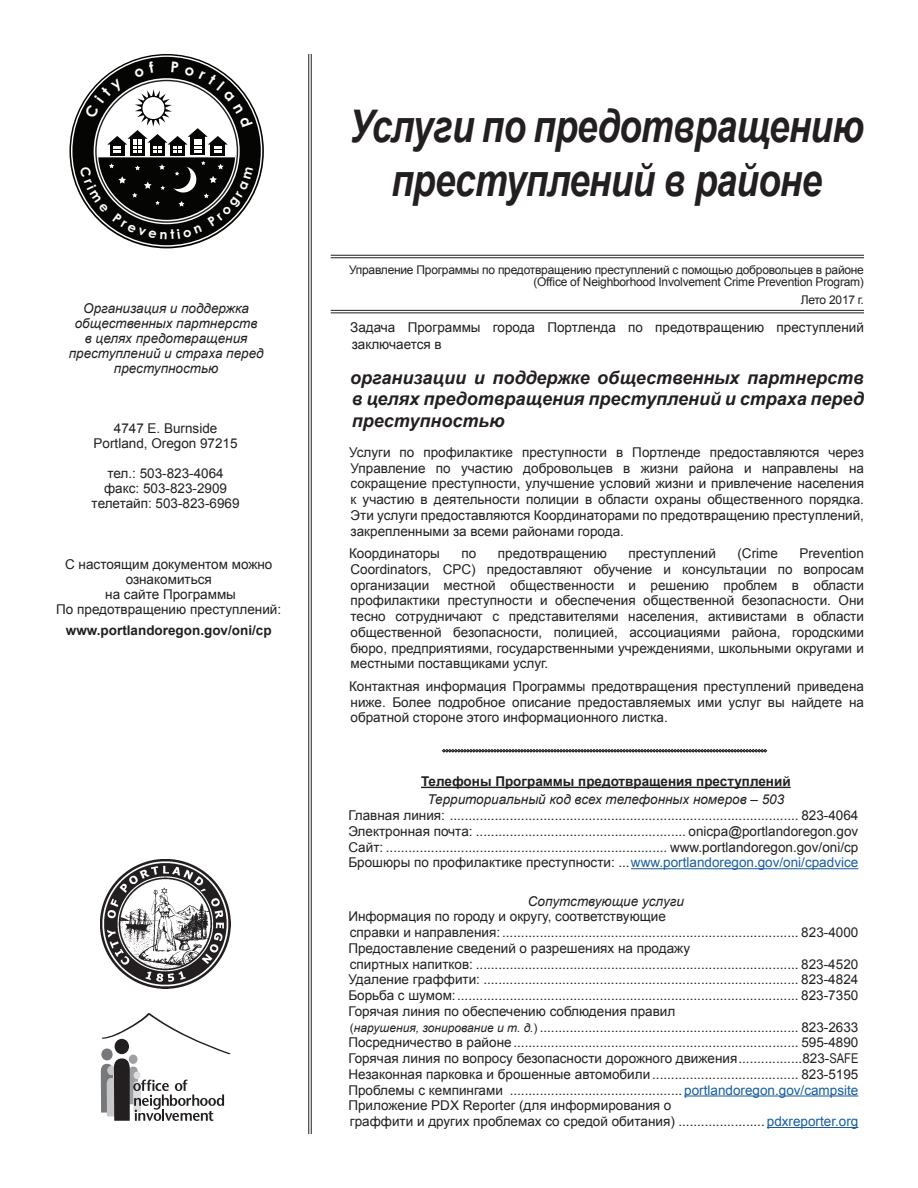
<style>
.page{position:relative;width:918px;height:1188px;background:#fff}
.page>*{position:absolute;margin:0;border:0;box-sizing:border-box;transform-origin:0 0}
.t1{font:italic 700 45px/54px "Arial";letter-spacing:-.02em;color:#231f20;text-align:center;scale:.82 1}
.t2{font:italic 700 18px/21.6px "Arial";color:#231f20;text-align:justify}
.t3{font:13.5px/15.8px "Arial";color:#231f20;text-align:justify}
.t4{font:italic 13.5px/15px "Arial";color:#231f20;text-align:center}
.t5{font:700 13.5px "Arial";color:#231f20}
.t6{font:12px/12px "Arial";letter-spacing:-.02em;color:#231f20;text-align:right}
.s1{color:#175d9e}
.s2{font-size:12px}
.s3{font-style:italic;font-size:12px}
.s4{font-family:"Arial Narrow"}
</style>
<div class="page">
<hr style="left:331px;top:255px;width:533px;height:1px;background:#231f20">
<hr style="left:331px;top:257px;width:533px;height:1px;background:#231f20">
<hr style="left:311px;top:54px;width:1px;height:1080px;background:#231f20">
<hr style="left:308px;top:54px;width:1px;height:1080px;background:#231f20">
<hr style="left:331px;top:310px;width:533px;height:1px;background:#231f20">
<hr style="left:331px;top:313px;width:533px;height:1px;background:#231f20">
<img style="left:101px;top:859px;width:129px;height:130px">
<svg style="left:101px;top:1013px;width:129px;height:108px"></svg>
<svg style="left:71px;top:55px;width:192px;height:192px;background:#40403f"></svg>
<hr style="left:421px;top:787px;width:370px;height:1px;background:#231f20">
<hr style="left:631px;top:868px;width:227px;height:1px;background:#175d9e">
<hr style="left:684px;top:1096px;width:174px;height:1px;background:#175d9e">
<hr style="left:767px;top:1127px;width:91px;height:1px;background:#175d9e">
<svg style="left:442px;top:749px;width:325px;height:3px"></svg>
<svg style="left:80px;top:61px;width:173px;height:178px"></svg>
<p class="t4" style="left:69px;top:300px;width:196px">Организация и поддержка общественных партнерств<br>в целях предотвращения преступлений и страха перед преступностью</p>
<p class="t3" style="left:94px;top:420px;width:146px;line-height:15px;text-align:center">4747 E. Burnside<br>Portland, Oregon 97215</p>
<p class="t3" style="left:92px;top:465px;width:149px;line-height:15px;text-align:center">тел.: 503-823-4064 факс: 503-823-2909 телетайп: 503-823-6969</p>
<p class="t3" style="left:56px;top:556px;width:226px;line-height:15px;text-align:center">С настоящим документом можно ознакомиться<br>на сайте Программы<br>По предотвращению преступлений:</p>
<p class="t5" style="left:66px;top:622px;width:207px">www.portlandoregon.gov/oni/cp</p>
<h1 class="t1" style="left:349px;top:101px;width:629px">Услуги по предотвращению преступлений в районе</h1>
<p class="t6" style="left:349px;top:264px;width:516px">Управление Программы по предотвращению преступлений с помощью добровольцев в районе (Office of Neighborhood Involvement Crime Prevention Program)</p>
<p class="t6" style="left:801px;top:294px;width:65px">Лето 2017 г.</p>
<p class="t3" style="left:350px;top:320px;width:515px;line-height:16.2px">Задача Программы города Портленда по предотвращению преступлений заключается в</p>
<h2 class="t2" style="left:350px;top:367px;width:515px">организации и поддержке общественных партнерств в целях предотвращения преступлений и страха перед преступностью</h2>
<p class="t3" style="left:349px;top:444px;width:516px">Услуги по профилактике преступности в Портленде предоставляются через Управление по участию добровольцев в жизни района и направлены на сокращение преступности, улучшение условий жизни и привлечение населения к участию в деятельности полиции в области охраны общественного порядка.<br>Эти услуги предоставляются Координаторами по предотвращению преступлений, закрепленными за всеми районами города.</p>
<p class="t3" style="left:349px;top:546px;width:92px">Координаторы</p>
<p class="t3" style="left:462px;top:546px;width:16px">по</p>
<p class="t3" style="left:498px;top:546px;width:111px">предотвращению</p>
<p class="t3" style="left:628px;top:546px;width:89px">преступлений</p>
<p class="t3" style="left:737px;top:546px;width:42px">(Crime</p>
<p class="t3" style="left:351px;top:546px;width:515px;text-indent:449px">Prevention Coordinators, CPC) предоставляют обучение и консультации по вопросам организации местной общественности и решению проблем в области профилактики преступности и обеспечения общественной безопасности. Они тесно сотрудничают с представителями населения, активистами в области общественной безопасности, полицией, ассоциациями района, городскими бюро, предприятиями, государственными учреждениями, школьными округами и местными поставщиками услуг.</p>
<p class="t3" style="left:349px;top:678px;width:516px">Контактная информация Программы предотвращения преступлений приведена ниже. Более подробное описание предоставляемых ими услуг вы найдете на обратной стороне этого информационного листка.</p>
<p class="t5" style="left:421px;top:772px;width:371px">Телефоны Программы предотвращения преступлений</p>
<p class="t4" style="left:427px;top:792px;width:358px">Территориальный код всех телефонных номеров – 503</p>
<p class="t3" style="left:348px;top:808px;width:512px">Главная линия: ............................................................................................. 823-4064<br>Электронная почта: ........................................................ onicpa@portlandoregon.gov Сайт: ........................................................................... www.portlandoregon.gov/oni/cp Брошюры по профилактике преступности: ...<span class="s1">www.portlandoregon.gov/oni/cpadvice</span></p>
<p class="t4" style="left:528px;top:894px;width:158px">Сопутствующие услуги</p>
<p class="t3" style="left:348px;top:909px;width:512px;text-align:left">Информация по городу и округу, соответствующие<br>справки и направления: ............................................................................... 823-4000<br>Предоставление сведений о разрешениях на продажу<br>спиртных напитков: ...................................................................................... 823-4520<br>Удаление граффити: .................................................................................... 823-4824<br>Борьба с шумом:........................................................................................... 823-7350<br>Горячая линия по обеспечению соблюдения правил<br><span class="s2">(</span><span class="s3">нарушения, зонирование и т. д.</span><span class="s2">)</span> ..................................................................... 823-2633<br>Посредничество в районе............................................................................ 595-4890<br>Горячая линия по вопросу безопасности дорожного движения.................823-<span class="s4">SAFE </span>Незаконная парковка и брошенные автомобили ....................................... 823-5195<br>Проблемы с кемпингами .............................................. <span class="s1">portlandoregon.gov/campsite </span>Приложение PDX Reporter (для информирования о<br>граффити и других проблемах со средой обитания) ....................... <span class="s1">pdxreporter.org</span></p>
</div>
